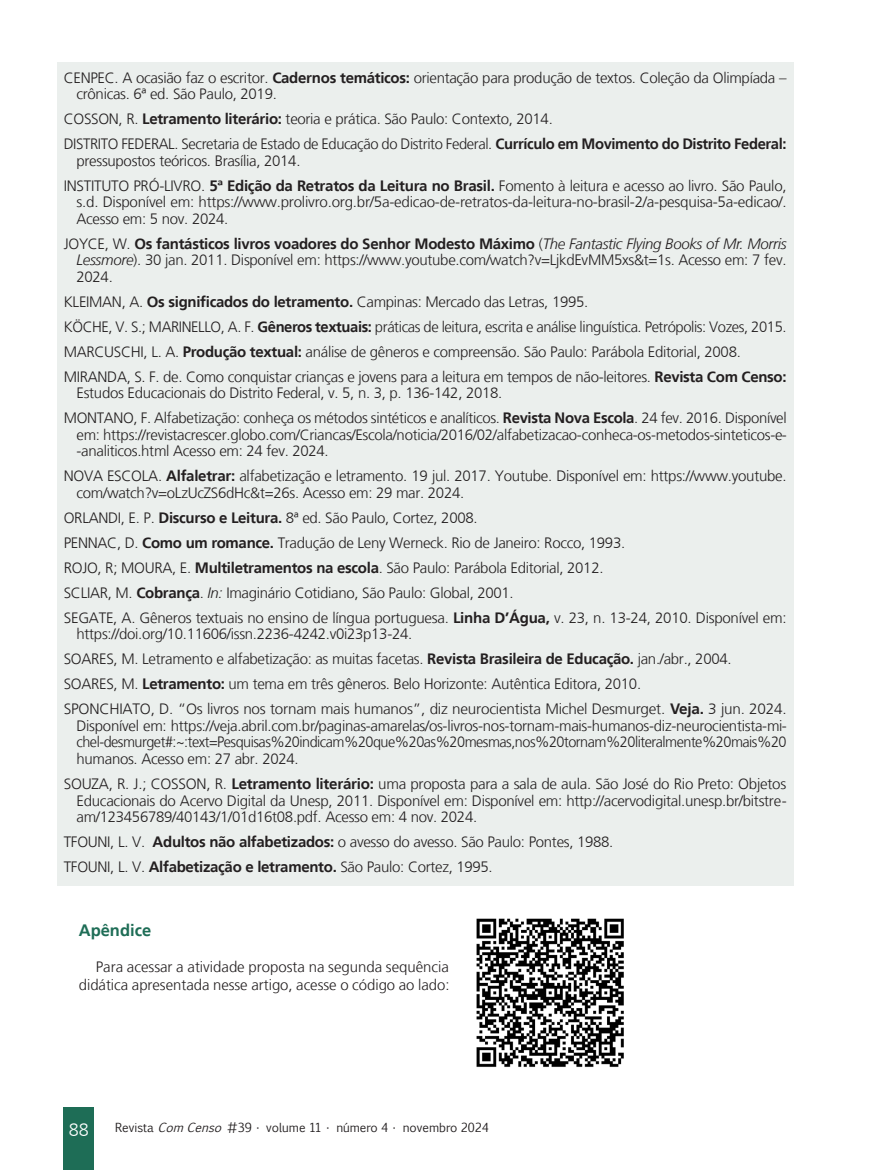
<style>
.page{position:relative;width:893px;height:1170px;background:#fff}
.page>*{position:absolute;margin:0;border:0;box-sizing:border-box;transform-origin:0 0}
.t1{font:300 18px "Frutiger LT";color:#fff}
.Subtítulo_VERDE_ARTI{font:700 16.5px "Frutiger LT";color:#1e6d56}
.Referências__10{font:300 15px/16.5px "Frutiger LT";letter-spacing:-.02em;color:#231f20}
.Miolo__10{font:300 15px/18px "Frutiger LT";color:#231f20;text-align:right}
.t2{font:12px "Euphemia CAS";color:#231f20}
.s1{font-weight:700}
.s2{font-style:italic}
</style>
<div class="page">
<div style="left:64px;top:1107px;width:30px;height:62px;background:#1e6d56"></div>
<div style="left:57px;top:63px;width:737px;height:822px;background:#ebefed"></div>
<img style="left:476px;top:918px;width:148px;height:149px">
<p class="Referências__10" style="left:77px;top:69px;width:712px;text-indent:-13px">CENPEC. A ocasião faz o escritor. <span class="s1">Cadernos temáticos:</span> orientação para produção de textos. Coleção da Olimpíada – crônicas. 6ª ed. São Paulo, 2019.</p>
<p class="Referências__10" style="left:64px;top:111px;width:491px">COSSON, R. <span class="s1">Letramento literário:</span> teoria e prática. São Paulo: Contexto, 2014.</p>
<p class="Referências__10" style="left:77px;top:136px;width:711px;text-indent:-13px">DISTRITO FEDERAL. Secretaria de Estado de Educação do Distrito Federal. <span class="s1">Currículo em Movimento do Distrito Federal: </span>pressupostos teóricos. Brasília, 2014.</p>
<p class="Referências__10" style="left:77px;top:177px;width:712px;text-align:justify;text-indent:-13px">INSTITUTO PRÓ-LIVRO. <span class="s1">5ª Edição da Retratos da Leitura no Brasil.</span> Fomento à leitura e acesso ao livro. São Paulo, s.d. Disponível em: https://www.prolivro.org.br/5a-edicao-de-retratos-da-leitura-no-brasil-2/a-pesquisa-5a-edicao/.<br>Acesso em: 5 nov. 2024.</p>
<p class="Referências__10" style="left:77px;top:235px;width:712px;text-align:justify;text-indent:-13px">JOYCE, W. <span class="s1">Os fantásticos livros voadores do Senhor Modesto Máximo</span> (<span class="s2">The Fantastic Flying Books of Mr. Morris Lessmore</span>). 30 jan. 2011. Disponível em: https://www.youtube.com/watch?v=LjkdEvMM5xs&amp;t=1s. Acesso em: 7 fev.<br>2024.</p>
<p class="Referências__10" style="left:64px;top:293px;width:526px">KLEIMAN, A. <span class="s1">Os significados do letramento.</span> Campinas: Mercado das Letras, 1995.</p>
<p class="Referências__10" style="left:64px;top:318px;width:724px">KÖCHE, V. S.; MARINELLO, A. F. <span class="s1">Gêneros textuais:</span> práticas de leitura, escrita e análise linguística. Petrópolis: Vozes, 2015.</p>
<p class="Referências__10" style="left:64px;top:343px;width:679px">MARCUSCHI, L. A. <span class="s1">Produção textual:</span> análise de gêneros e compreensão. São Paulo: Parábola Editorial, 2008.</p>
<p class="Referências__10" style="left:77px;top:368px;width:712px;text-indent:-13px">MIRANDA, S. F. de. Como conquistar crianças e jovens para a leitura em tempos de não-leitores. <span class="s1">Revista Com Censo:<br></span>Estudos Educacionais do Distrito Federal, v. 5, n. 3, p. 136-142, 2018.</p>
<p class="Referências__10" style="left:77px;top:410px;width:712px;text-align:justify;text-indent:-13px">MONTANO, F. Alfabetização: conheça os métodos sintéticos e analíticos. <span class="s1">Revista Nova Escola</span>. 24 fev. 2016. Disponível em: https://revistacrescer.globo.com/Criancas/Escola/noticia/2016/02/alfabetizacao-conheca-os-metodos-sinteticos-e--analiticos.html Acesso em: 24 fev. 2024.</p>
<p class="Referências__10" style="left:77px;top:468px;width:712px;text-indent:-13px">NOVA ESCOLA. <span class="s1">Alfaletrar:</span> alfabetização e letramento. 19 jul. 2017. Youtube. Disponível em: https://www.youtube. com/watch?v=oLzUcZS6dHc&amp;t=26s. Acesso em: 29 mar. 2024.</p>
<p class="Referências__10" style="left:64px;top:509px;width:415px">ORLANDI, E. P. <span class="s1">Discurso e Leitura.</span> 8ª ed. São Paulo, Cortez, 2008.</p>
<p class="Referências__10" style="left:64px;top:534px;width:563px">PENNAC, D. <span class="s1">Como um romance.</span> Tradução de Leny Werneck. Rio de Janeiro: Rocco, 1993.</p>
<p class="Referências__10" style="left:64px;top:559px;width:541px">ROJO, R; MOURA, E. <span class="s1">Multiletramentos na escola</span>. São Paulo: Parábola Editorial, 2012.</p>
<p class="Referências__10" style="left:64px;top:584px;width:451px">SCLIAR, M. <span class="s1">Cobrança</span>. <span class="s2">In:</span> Imaginário Cotidiano, São Paulo: Global, 2001.</p>
<p class="Referências__10" style="left:77px;top:609px;width:712px;text-indent:-13px">SEGATE, A. Gêneros textuais no ensino de língua portuguesa. <span class="s1">Linha D’Água,</span> v. 23, n. 13-24, 2010. Disponível em: https://doi.org/10.11606/issn.2236-4242.v0i23p13-24.</p>
<p class="Referências__10" style="left:64px;top:651px;width:669px">SOARES, M. Letramento e alfabetização: as muitas facetas. <span class="s1">Revista Brasileira de Educação.</span> jan./abr., 2004.</p>
<p class="Referências__10" style="left:64px;top:676px;width:579px">SOARES, M. <span class="s1">Letramento:</span> um tema em três gêneros. Belo Horizonte: Autêntica Editora, 2010.</p>
<p class="Referências__10" style="left:77px;top:701px;width:712px;text-align:justify;text-indent:-13px">SPONCHIATO, D. “Os livros nos tornam mais humanos”, diz neurocientista Michel Desmurget. <span class="s1">Veja.</span> 3 jun. 2024.<br>Disponível em: https://veja.abril.com.br/paginas-amarelas/os-livros-nos-tornam-mais-humanos-diz-neurocientista-mi&shy;chel-desmurget#:~:text=Pesquisas%20indicam%20que%20as%20mesmas,nos%20tornam%20literalmente%20mais%20 humanos. Acesso em: 27 abr. 2024.</p>
<p class="Referências__10" style="left:77px;top:775px;width:712px;text-align:justify;text-indent:-13px">SOUZA, R. J.; COSSON, R. <span class="s1">Letramento literário:</span> uma proposta para a sala de aula. São José do Rio Preto: Objetos Educacionais do Acervo Digital da Unesp, 2011. Disponível em: Disponível em: http://acervodigital.unesp.br/bitstre&shy;am/123456789/40143/1/01d16t08.pdf. Acesso em: 4 nov. 2024.</p>
<p class="Referências__10" style="left:64px;top:833px;width:551px">TFOUNI, L. V. <span class="s1">Adultos não alfabetizados:</span> o avesso do avesso. São Paulo: Pontes, 1988.</p>
<p class="Referências__10" style="left:64px;top:858px;width:430px">TFOUNI, L. V. <span class="s1">Alfabetização e letramento.</span> São Paulo: Cortez, 1995.</p>
<p class="Subtítulo_VERDE_ARTI" style="left:79px;top:920px;width:74px">Apêndice</p>
<p class="Miolo__10" style="left:79px;top:958px;width:372px">Para acessar a atividade proposta na segunda sequência didática apresentada nesse artigo, acesse o código ao lado:</p>
<p class="t1" style="left:69px;top:1119px;width:22px">88</p>
<p class="t2" style="left:115px;top:1119px;width:375px">Revista <span class="s2">ComCenso</span> #39 • volume 11 • número 4 • novembro 2024</p>
</div>
